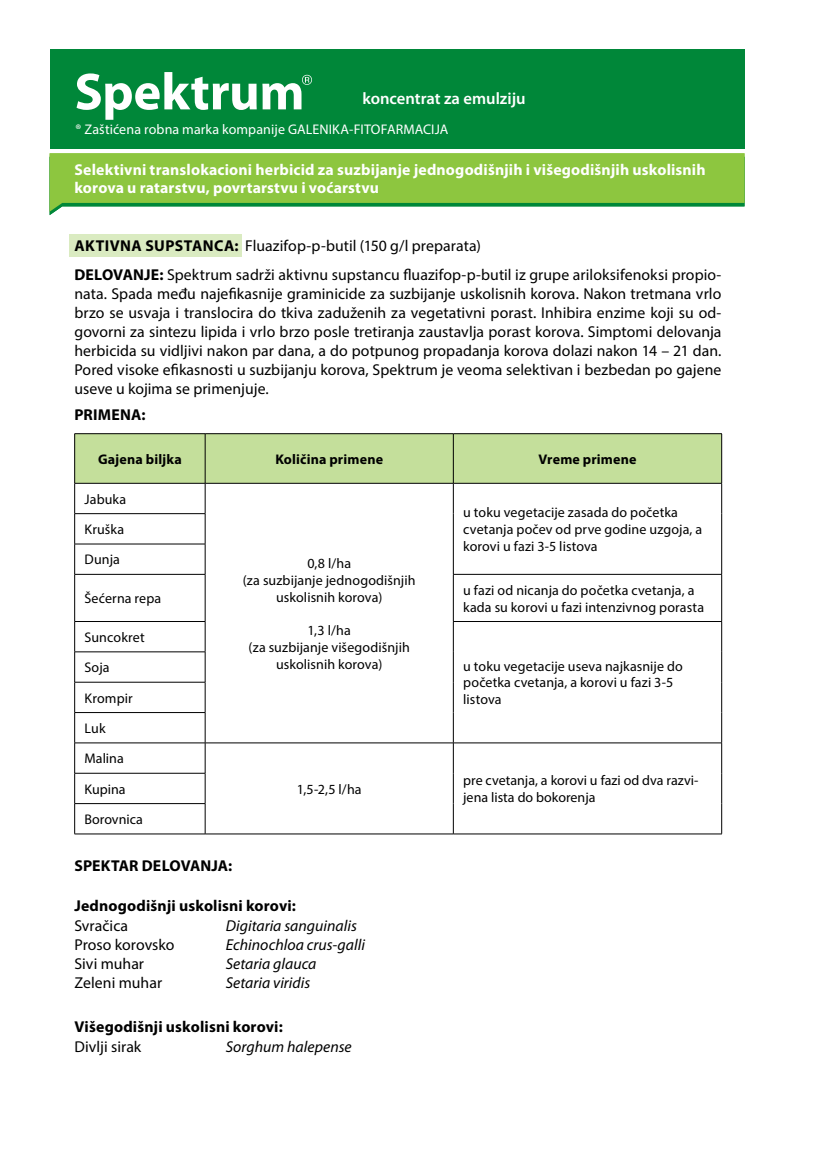
<style>
.page{position:relative;width:819px;height:1166px;background:#fff}
.page>*{position:absolute;margin:0;border:0;box-sizing:border-box;transform-origin:0 0}
.t1{font:700 52.5px "Myriad Pro";letter-spacing:-.005em;color:#fff}
.t2{font:600 16.62px "Myriad Pro";color:#fff}
.t3{font:15.75px/18.9px "Myriad Pro";letter-spacing:.005em;color:#000}
.t4{font:700 15.75px/18.9px "Myriad Pro";letter-spacing:.01em;color:#fff}
.t5{font:italic 15.75px/18.9px "Myriad Pro";color:#000}
.t6{font:700 15.75px "Myriad Pro";letter-spacing:.01em;color:#000}
.t7{font:14px/16.8px "Myriad Pro";letter-spacing:.005em;color:#000}
.t8{font:14px "Myriad Pro";letter-spacing:.005em;color:#fff}
.t9{font:700 14px "Myriad Pro";letter-spacing:.015em;color:#000}
.s1{font-weight:700}
</style>
<div class="page">
<div style="left:50px;top:50px;width:694px;height:99px;background:#008739"></div>
<div style="left:75px;top:434px;width:646px;height:49px;background:#c4df9b"></div>
<svg style="left:75px;top:484px;width:646px;height:349px"></svg>
<hr style="left:74px;top:433px;width:131px;height:1px;background:#000">
<hr style="left:74px;top:434px;width:1px;height:49px;background:#000">
<hr style="left:205px;top:433px;width:248px;height:1px;background:#000">
<hr style="left:205px;top:434px;width:1px;height:49px;background:#000">
<hr style="left:453px;top:433px;width:268px;height:1px;background:#000">
<hr style="left:453px;top:434px;width:1px;height:49px;background:#000">
<hr style="left:721px;top:434px;width:1px;height:49px;background:#000">
<hr style="left:74px;top:483px;width:131px;height:1px;background:#000">
<hr style="left:74px;top:483px;width:1px;height:30px;background:#000">
<hr style="left:205px;top:483px;width:248px;height:1px;background:#000">
<hr style="left:205px;top:483px;width:1px;height:30px;background:#000">
<hr style="left:453px;top:483px;width:268px;height:1px;background:#000">
<hr style="left:453px;top:483px;width:1px;height:31px;background:#000">
<hr style="left:721px;top:483px;width:1px;height:31px;background:#000">
<hr style="left:74px;top:513px;width:131px;height:1px;background:#000">
<hr style="left:74px;top:514px;width:1px;height:30px;background:#000">
<hr style="left:205px;top:514px;width:1px;height:30px;background:#000">
<hr style="left:453px;top:514px;width:1px;height:30px;background:#000">
<hr style="left:721px;top:514px;width:1px;height:30px;background:#000">
<hr style="left:74px;top:544px;width:131px;height:1px;background:#000">
<hr style="left:74px;top:544px;width:1px;height:30px;background:#000">
<hr style="left:205px;top:544px;width:1px;height:30px;background:#000">
<hr style="left:453px;top:544px;width:1px;height:30px;background:#000">
<hr style="left:721px;top:544px;width:1px;height:30px;background:#000">
<hr style="left:74px;top:574px;width:131px;height:1px;background:#000">
<hr style="left:74px;top:574px;width:1px;height:47px;background:#000">
<hr style="left:205px;top:574px;width:1px;height:47px;background:#000">
<hr style="left:453px;top:574px;width:268px;height:1px;background:#000">
<hr style="left:453px;top:574px;width:1px;height:47px;background:#000">
<hr style="left:721px;top:574px;width:1px;height:47px;background:#000">
<hr style="left:74px;top:621px;width:131px;height:1px;background:#000">
<hr style="left:74px;top:622px;width:1px;height:30px;background:#000">
<hr style="left:205px;top:622px;width:1px;height:30px;background:#000">
<hr style="left:453px;top:621px;width:268px;height:1px;background:#000">
<hr style="left:453px;top:622px;width:1px;height:30px;background:#000">
<hr style="left:721px;top:622px;width:1px;height:30px;background:#000">
<hr style="left:74px;top:651px;width:131px;height:1px;background:#000">
<hr style="left:74px;top:652px;width:1px;height:30px;background:#000">
<hr style="left:205px;top:652px;width:1px;height:30px;background:#000">
<hr style="left:453px;top:652px;width:1px;height:30px;background:#000">
<hr style="left:721px;top:652px;width:1px;height:30px;background:#000">
<hr style="left:74px;top:682px;width:131px;height:1px;background:#000">
<hr style="left:74px;top:682px;width:1px;height:30px;background:#000">
<hr style="left:205px;top:682px;width:1px;height:30px;background:#000">
<hr style="left:453px;top:682px;width:1px;height:30px;background:#000">
<hr style="left:721px;top:682px;width:1px;height:30px;background:#000">
<hr style="left:74px;top:712px;width:131px;height:1px;background:#000">
<hr style="left:74px;top:713px;width:1px;height:30px;background:#000">
<hr style="left:205px;top:713px;width:1px;height:30px;background:#000">
<hr style="left:453px;top:712px;width:1px;height:31px;background:#000">
<hr style="left:721px;top:712px;width:1px;height:31px;background:#000">
<hr style="left:74px;top:742px;width:131px;height:1px;background:#000">
<hr style="left:74px;top:743px;width:1px;height:30px;background:#000">
<hr style="left:205px;top:742px;width:248px;height:1px;background:#000">
<hr style="left:205px;top:743px;width:1px;height:30px;background:#000">
<hr style="left:453px;top:742px;width:268px;height:1px;background:#000">
<hr style="left:453px;top:743px;width:1px;height:30px;background:#000">
<hr style="left:721px;top:743px;width:1px;height:30px;background:#000">
<hr style="left:74px;top:773px;width:131px;height:1px;background:#000">
<hr style="left:74px;top:773px;width:1px;height:30px;background:#000">
<hr style="left:205px;top:773px;width:1px;height:30px;background:#000">
<hr style="left:453px;top:773px;width:1px;height:30px;background:#000">
<hr style="left:721px;top:773px;width:1px;height:30px;background:#000">
<hr style="left:74px;top:803px;width:131px;height:1px;background:#000">
<hr style="left:74px;top:804px;width:1px;height:30px;background:#000">
<hr style="left:205px;top:804px;width:1px;height:30px;background:#000">
<hr style="left:453px;top:803px;width:1px;height:31px;background:#000">
<hr style="left:721px;top:803px;width:1px;height:31px;background:#000">
<hr style="left:74px;top:833px;width:131px;height:1px;background:#000">
<hr style="left:205px;top:833px;width:248px;height:1px;background:#000">
<hr style="left:453px;top:833px;width:268px;height:1px;background:#000">
<svg style="left:50px;top:153px;width:694px;height:59px;background:#8ec750"></svg>
<div style="left:69px;top:234px;width:173px;height:22px;background:#daebc1"></div>
<svg style="left:302px;top:75px;width:10px;height:10px"></svg>
<h1 class="t1" style="left:74px;top:62px;width:232px">Spektrum</h1>
<p class="t2" style="left:362px;top:89px;width:165px">koncentrat za emulziju</p>
<p class="t8" style="left:76px;top:121px;width:374px">® Zaštićena robna marka kompanije GALENIKA-FITOFARMACIJA</p>
<p class="t4" style="left:74px;top:160px;width:567px;text-indent:75px">herbicid za suzbijanje jednogodiš ih usk lisnih i širokolisnih korova u usevu kuku uza, soje, šećerne repe i suncokreta</p>
<p class="t4" style="left:74px;top:160px;width:632px">Selektivni translokacioni herbicid za suzbijanje jednogodišnjih i višegodišnjih uskolisnih korova u ratarstvu, povrtarstvu i voćarstvu</p>
<p class="t3" style="left:74px;top:230px;width:648px;line-height:29.4px"><span class="s1">AKTIVNA SUPSTANCA:</span> Fluazifop-p-butil (150 g/l preparata)<br><span class="s1">DELOVANJE:</span> Spektrum sadrži aktivnu supstancu fluazifop-p-butil iz grupe ariloksifenoksi propio-</p>
<p class="t3" style="left:74px;top:284px;width:648px;text-align:justify">nata. Spada među najefikasnije graminicide za suzbijanje uskolisnih korova. Nakon tretmana vrlo brzo se usvaja i translocira do tkiva zaduženih za vegetativni porast. Inhibira enzime koji su od&shy;govorni za sintezu lipida i vrlo brzo posle tretiranja zaustavlja porast korova. Simptomi delovanja herbicida su vidljivi nakon par dana, a do potpunog propadanja korova dolazi nakon 14 – 21 dan.<br>Pored visoke efikasnosti u suzbijanju korova, Spektrum je veoma selektivan i bezbedan po gajene useve u kojima se primenjuje.</p>
<p class="t6" style="left:74px;top:406px;width:73px">PRIMENA:</p>
<p class="t9" style="left:98px;top:451px;width:85px">Gajena biljka</p>
<p class="t9" style="left:275px;top:451px;width:109px">Količina primene</p>
<p class="t9" style="left:538px;top:451px;width:100px">Vreme primene</p>
<p class="t7" style="left:85px;top:490px;width:43px">Jabuka</p>
<p class="t7" style="left:463px;top:504px;width:240px">u toku vegetacije zasada do početka cvetanja počev od prve godine uzgoja, a korovi u fazi 3-5 listova</p>
<p class="t7" style="left:85px;top:514px;width:41px;line-height:30.3px">Kruška<br>Dunja</p>
<p class="t7" style="left:85px;top:590px;width:78px">Šećerna repa</p>
<p class="t7" style="left:463px;top:581px;width:242px">u fazi od nicanja do početka cvetanja, a kada su korovi u fazi intenzivnog porasta</p>
<p class="t7" style="left:85px;top:628px;width:62px">Suncokret</p>
<p class="t7" style="left:463px;top:657px;width:221px">u toku vegetacije useva najkasnije do početka cvetanja, a korovi u fazi 3-5 listova</p>
<p class="t7" style="left:243px;top:555px;width:174px;text-align:center">0,8 l/ha<br>(za suzbijanje jednogodišnjih uskolisnih korova)</p>
<p class="t7" style="left:249px;top:622px;width:163px;text-align:center">1,3 l/ha<br>(za suzbijanje višegodišnjih uskolisnih korova)</p>
<p class="t7" style="left:85px;top:652px;width:50px;line-height:30.3px">Soja<br>Krompir<br>Luk<br>Malina</p>
<p class="t7" style="left:85px;top:773px;width:60px;line-height:30.3px">Kupina<br>Borovnica</p>
<p class="t7" style="left:297px;top:780px;width:66px">1,5-2,5 l/ha</p>
<p class="t7" style="left:463px;top:772px;width:237px">pre cvetanja, a korovi u fazi od dva razvi&shy;jena lista do bokorenja</p>
<p class="t6" style="left:74px;top:857px;width:159px">SPEKTAR DELOVANJA:</p>
<p class="t6" style="left:74px;top:897px;width:223px">Jednogodišnji uskolisni korovi:</p>
<p class="t3" style="left:74px;top:916px;width:101px">Svračica<br>Proso korovsko<br>Sivi muhar<br>Zeleni muhar</p>
<p class="t5" style="left:226px;top:917px;width:141px">Digitaria sanguinalis<br>Echinochloa crus-galli<br>Setaria glauca<br>Setaria viridis</p>
<p class="t6" style="left:74px;top:1017px;width:210px">Višegodišnji uskolisni korovi:</p>
<p class="t3" style="left:74px;top:1037px;width:68px">Divlji sirak</p>
<p class="t5" style="left:226px;top:1038px;width:127px">Sorghum halepense</p>
</div>
